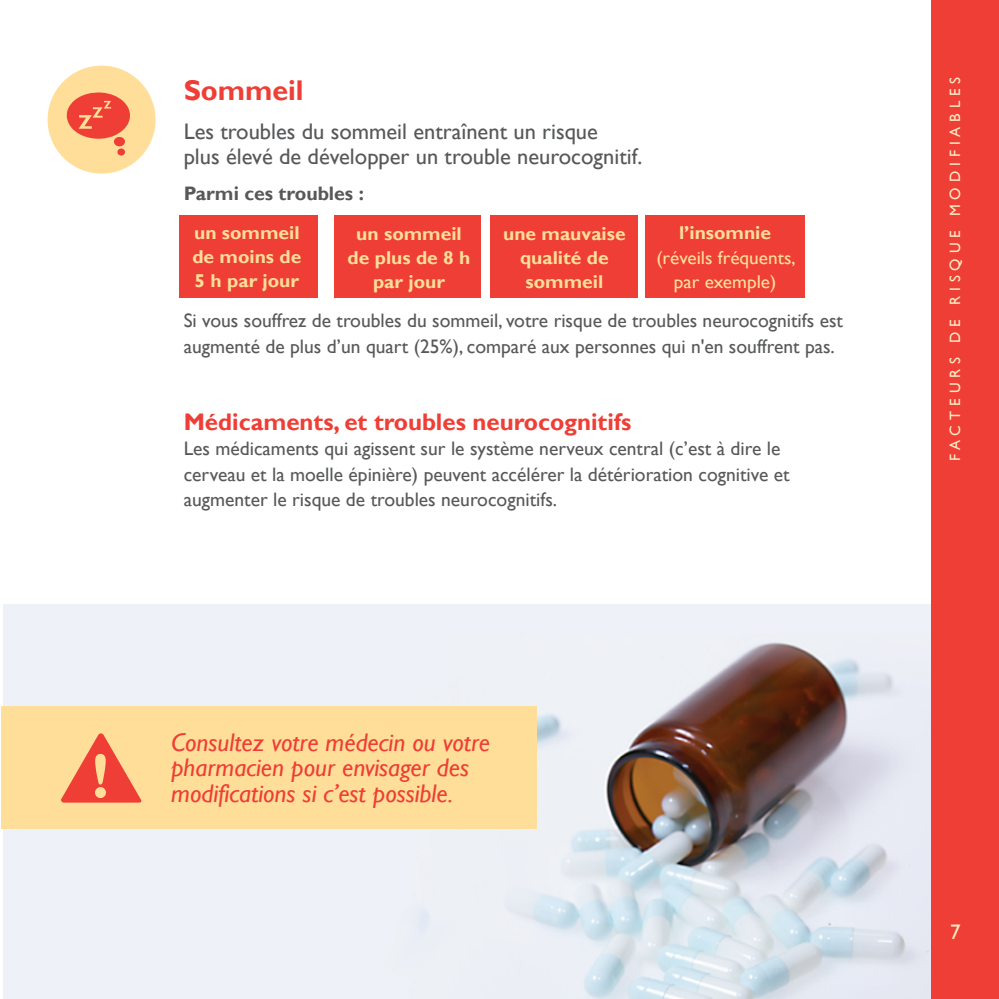
<style>
.page{position:relative;width:999px;height:999px;background:#fff}
.page>*{position:absolute;margin:0;border:0;box-sizing:border-box;transform-origin:0 0}
.t1{font:700 28.5px "Gill Sans";color:#ee3e35}
.t2{font:italic 25.5px/25.5px "Gill Sans";color:#ee3e35}
.t3{font:700 24px "Gill Sans";color:#ee3e35}
.t4{font:22.5px/25.5px "Gill Sans";color:#57585a}
.t5{font:21px "Gill Sans";color:#feebc3}
.t6{font:19.5px/25.5px "Gill Sans";color:#57585a}
.t7{font:700 19.5px "Gill Sans";color:#57585a}
.t8{font:700 18.6px/24.3px "Gill Sans";color:#ffde9a;text-align:center;scale:1.04 1}
.t9{font:18.6px/24.3px "Gill Sans";color:#ffde9a;text-align:center;scale:1.04 1}
.t10{font:15px "Gill Sans";letter-spacing:.33em;color:#feebc3}
</style>
<div class="page">
<img style="left:4px;top:604px;width:928px;height:395px">
<div style="left:932px;top:0;width:67px;height:999px;background:#ee3e35"></div>
<div style="left:1px;top:706px;width:536px;height:123px;background:#ffde9a"></div>
<svg style="left:61px;top:733px;width:81px;height:70px"></svg>
<div style="left:179px;top:215px;width:139px;height:83px;background:#ee3e35"></div>
<div style="left:334px;top:215px;width:146px;height:83px;background:#ee3e35"></div>
<div style="left:491px;top:215px;width:147px;height:83px;background:#ee3e35"></div>
<div style="left:646px;top:215px;width:159px;height:83px;background:#ee3e35"></div>
<div style="left:48px;top:66px;width:108px;height:108px;background:#ffde9a;border-radius:50%"></div>
<svg style="left:67px;top:92px;width:63px;height:64px"></svg>
<h1 class="t1" style="left:184px;top:73px;width:121px">Sommeil</h1>
<p class="t4" style="left:184px;top:119px;width:460px">Les troubles du sommeil entraînent un risque<br>plus élevé de développer un trouble neurocognitif.</p>
<p class="t7" style="left:184px;top:182px;width:182px">Parmi ces troubles :</p>
<p class="t8" style="left:192px;top:221px;width:106px;text-align:justify">un sommeil de moins de 5 h par jour</p>
<p class="t8" style="left:348px;top:222px;width:120px">un sommeil de plus de 8 h par jour</p>
<p class="t8" style="left:503px;top:222px;width:119px">une mauvaise qualité de sommeil</p>
<p class="t8" style="left:679px;top:221px;width:90px">l’insomnie</p>
<p class="t9" style="left:656px;top:245px;width:136px">(réveils fréquents, par exemple)</p>
<p class="t6" style="left:184px;top:309px;width:661px">Si vous souffrez de troubles du sommeil, votre risque de troubles neurocognitifs est augmenté de plus d’un quart (25%), comparé aux personnes qui n'en souffrent pas.</p>
<p class="t3" style="left:184px;top:407px;width:449px">Médicaments, et troubles neurocognitifs</p>
<p class="t6" style="left:184px;top:436px;width:607px">Les médicaments qui agissent sur le système nerveux central (c’est à dire le cerveau et la moelle épinière) peuvent accélérer la détérioration cognitive et augmenter le risque de troubles neurocognitifs.</p>
<h2 class="t2" style="left:171px;top:730px;width:320px">Consultez votre médecin ou votre pharmacien pour envisager des modifications si c’est possible.</h2>
<p class="t10" style="left:946px;top:461px;width:386px;rotate:-90deg">FACTEURS DE RISQUE MODIFIABLES</p>
<p class="t5" style="left:950px;top:920px;width:12px">7</p>
</div>
